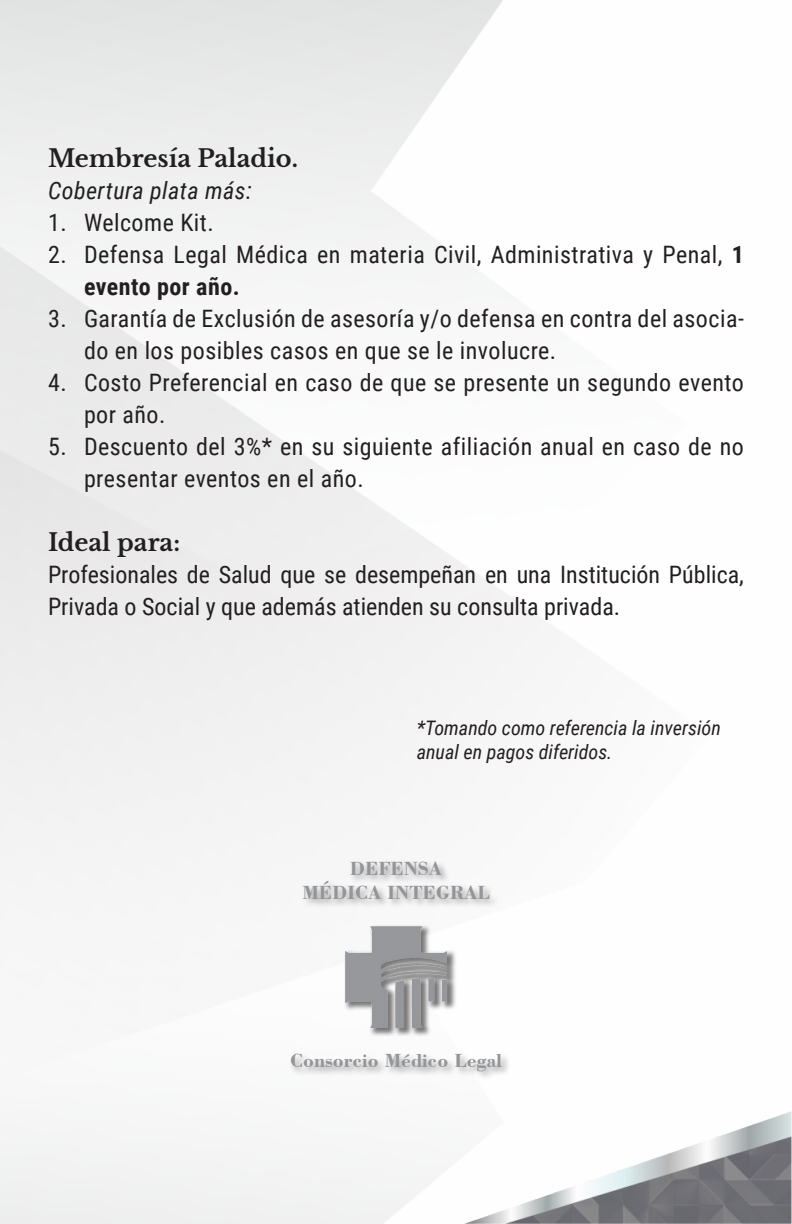
<style>
.page{position:relative;width:792px;height:1224px;background:#fff}
.page>*{position:absolute;margin:0;border:0;box-sizing:border-box;transform-origin:0 0}
.t1{font:24px/32px "Roboto Condensed";letter-spacing:.02em;color:#231f20}
.t2{font:24px/32px "Roboto Condensed";color:#231f20}
.t3{font:700 24px "Libre Baskerville";color:#231f20}
.t4{font:italic 24px "Roboto Condensed";letter-spacing:.02em;color:#231f20}
.t5{font:italic 20px/24px "Roboto Condensed";color:#231f20}
.t6{font:700 20px "Bodoni BT";color:#939598}
.s1{font-weight:700}
</style>
<div class="page">
<img style="left:465px;top:1112px;width:327px;height:112px">
<div style="left:343px;top:924px;width:113px;height:113px;background:#231f20;opacity:.6"></div>
<img style="left:345px;top:926px;width:102px;height:101px">
<div style="left:302px;top:860px;width:198px;height:48px;background:#231f20;opacity:.4"></div>
<div style="left:289px;top:1053px;width:222px;height:28px;background:#231f20;opacity:.4"></div>
<p class="t3" style="left:48px;top:144px;width:252px">Membresía Paladio.</p>
<p class="t4" style="left:48px;top:174px;width:205px">Cobertura plata más:</p>
<p class="t1" style="left:48px;top:206px;width:167px">1. Welcome Kit.</p>
<p class="t1" style="left:84px;top:238px;width:662px;text-indent:-36px">2. Defensa Legal Médica en materia Civil, Administrativa y Penal, <span class="s1">1 evento por año.</span></p>
<p class="t1" style="left:84px;top:302px;width:661px;text-indent:-36px">3. Garantía de Exclusión de asesoría y/o defensa en contra del asocia&shy;do en los posibles casos en que se le involucre.</p>
<p class="t1" style="left:84px;top:366px;width:661px;text-indent:-36px">4. Costo Preferencial en caso de que se presente un segundo evento por año.</p>
<p class="t1" style="left:84px;top:430px;width:661px;text-indent:-36px">5. Descuento del 3%* en su siguiente afiliación anual en caso de no presentar eventos en el año.</p>
<p class="t3" style="left:48px;top:528px;width:134px">Ideal para:</p>
<p class="t2" style="left:48px;top:558px;width:697px">Profesionales de Salud que se desempeñan en una Institución Pública,<br>Privada o Social y que además atienden su consulta privada.</p>
<p class="t5" style="left:417px;top:715px;width:306px">*Tomando como referencia la inversión anual en pagos diferidos.</p>
<p class="t6" style="left:350px;top:856px;width:94px">DEFENSA</p>
<p class="t6" style="left:302px;top:880px;width:189px">MÉDICA INTEGRAL</p>
<p class="t6" style="left:290px;top:1048px;width:213px">Consorcio Médico Legal</p>
</div>
